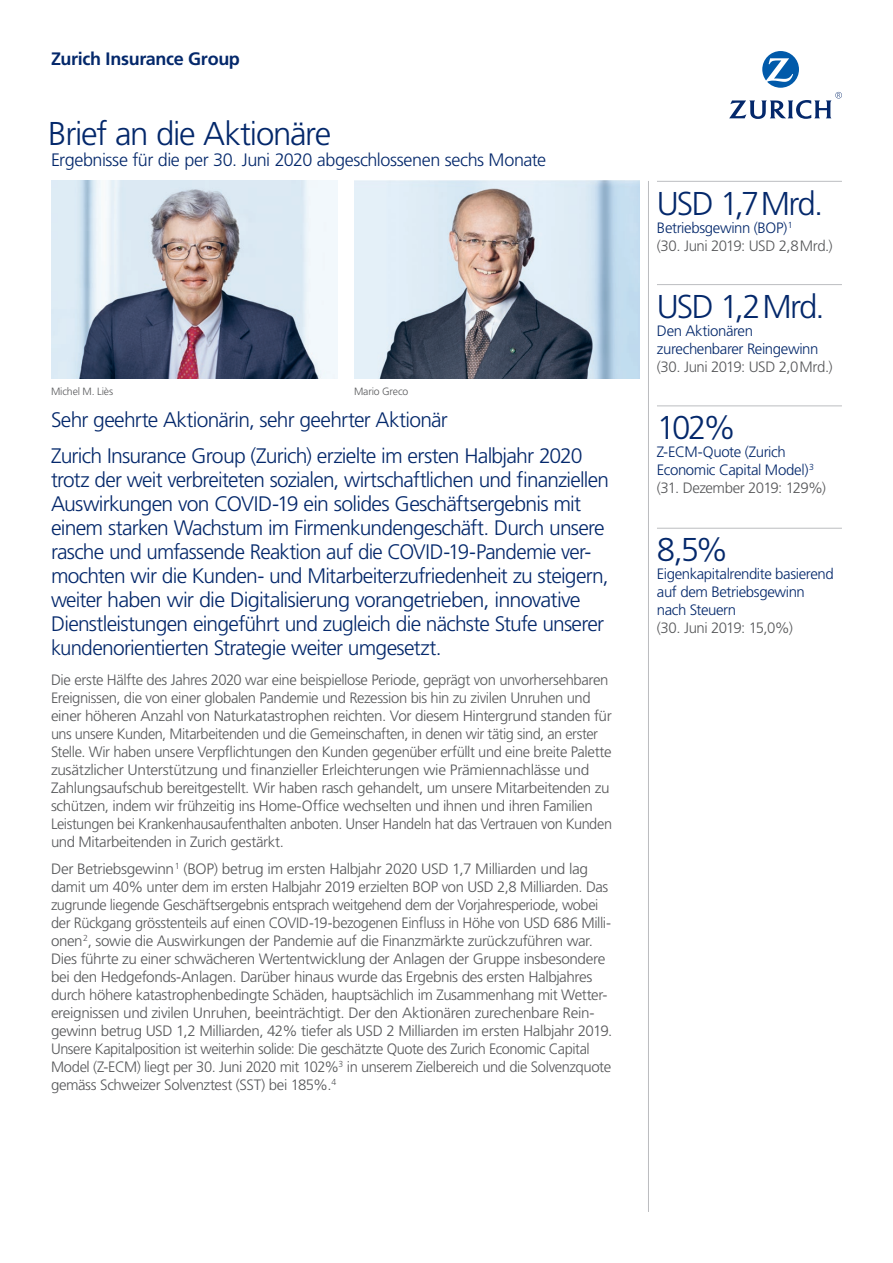
<style>
.page{position:relative;width:893px;height:1263px;background:#fff}
.page>*{position:absolute;margin:0;border:0;box-sizing:border-box;transform-origin:0 0}
.t1{font:300 33px "Frutiger LT Std";letter-spacing:-.04em;color:#04286b}
.t2{font:300 21px/24px "Frutiger LT Std";letter-spacing:-.035em;color:#04286b}
.t3{font:300 18px "Frutiger LT Std";letter-spacing:-.025em;color:#04286b}
.t4{font:700 18px "Frutiger LT Std";letter-spacing:-.02em;color:#04286b}
.t5{font:300 15px/18px "Frutiger LT Std";letter-spacing:-.025em;color:#57585a}
.t6{font:300 15px/18px "Frutiger LT Std";letter-spacing:-.025em;color:#04286b}
.t7{font:300 10.5px "Frutiger LT Std";letter-spacing:-.01em;color:#57585a}
.s1{color:#04286b}
.s2{color:#57585a}
</style>
<div class="page">
<hr style="left:648px;top:181px;width:1px;height:1031px;background:#bcbdc0">
<svg style="left:729px;top:51px;width:113px;height:68px"></svg>
<img style="left:51px;top:181px;width:286px;height:197px">
<img style="left:354px;top:181px;width:286px;height:197px">
<hr style="left:657px;top:181px;width:185px;height:1px;background:#bcbdc0">
<hr style="left:657px;top:284px;width:185px;height:1px;background:#bcbdc0">
<hr style="left:657px;top:405px;width:185px;height:1px;background:#bcbdc0">
<hr style="left:657px;top:528px;width:185px;height:1px;background:#bcbdc0">
<p class="t4" style="left:51px;top:48px;width:190px">Zurich Insurance Group</p>
<h1 class="t1" style="left:48px;top:115px;width:284px">Brief an die Aktionäre</h1>
<p class="t3" style="left:51px;top:150px;width:497px">Ergebnisse für die per 30. Juni 2020 abgeschlossenen sechs Monate</p>
<p class="t7" style="left:51px;top:385px;width:64px">Michel M. Liès</p>
<p class="t7" style="left:354px;top:385px;width:56px">Mario Greco</p>
<h2 class="t2" style="left:51px;top:402px;width:533px;line-height:36px">Sehr geehrte Aktionärin, sehr geehrter Aktionär<br>Zurich Insurance Group (Zurich) erzielte im ersten Halbjahr 2020</h2>
<p class="t2" style="left:51px;top:468px;width:560px">trotz der weit verbreiteten sozialen, wirtschaftlichen und finanziellen Auswirkungen von COVID-19 ein solides Geschäftsergebnis mit einem starken Wachstum im Firmenkundengeschäft. Durch unsere rasche und umfassende Reaktion auf die COVID-19-Pandemie ver&shy;mochten wir die Kunden- und Mitarbeiterzufriedenheit zu steigern, weiter haben wir die Digitalisierung vorangetrieben, innovative Dienstleistungen eingeführt und zugleich die nächste Stufe unserer kundenorientierten Strategie weiter umgesetzt.</p>
<p class="t5" style="left:51px;top:671px;width:563px">Die erste Hälfte des Jahres 2020 war eine beispiellose Periode, geprägt von unvorhersehbaren Ereignissen, die von einer globalen Pandemie und Rezession bis hin zu zivilen Unruhen und einer höheren Anzahl von Naturkatastrophen reichten. Vor diesem Hintergrund standen für uns unsere Kunden, Mitarbeitenden und die Gemeinschaften, in denen wir tätig sind, an erster Stelle. Wir haben unsere Verpflichtungen den Kunden gegenüber erfüllt und eine breite Palette zusätzlicher Unterstützung und finanzieller Erleichterungen wie Prämiennachlässe und Zahlungsaufschub bereitgestellt. Wir haben rasch gehandelt, um unsere Mitarbeitenden zu schützen, indem wir frühzeitig ins Home-Office wechselten und ihnen und ihren Familien Leistungen bei Krankenhausaufenthalten anboten. Unser Handeln hat das Vertrauen von Kunden und Mitarbeitenden in Zurich gestärkt.</p>
<p class="t5" style="left:51px;top:859px;width:563px">Der Betriebsgewinn<sup>1</sup> (BOP) betrug im ersten Halbjahr 2020 USD 1,7 Milliarden und lag damit um 40% unter dem im ersten Halbjahr 2019 erzielten BOP von USD 2,8 Milliarden. Das zugrunde liegende Geschäftsergebnis entsprach weitgehend dem der Vorjahresperiode, wobei der Rückgang grösstenteils auf einen COVID-19-bezogenen Einfluss in Höhe von USD 686 Milli&shy;onen<sup>2</sup>, sowie die Auswirkungen der Pandemie auf die Finanzmärkte zurückzuführen war.<br>Dies führte zu einer schwächeren Wertentwicklung der Anlagen der Gruppe insbesondere bei den Hedgefonds-Anlagen. Darüber hinaus wurde das Ergebnis des ersten Halbjahres durch höhere katastrophenbedingte Schäden, hauptsächlich im Zusammenhang mit Wetter&shy;ereignissen und zivilen Unruhen, beeinträchtigt. Der den Aktionären zurechenbare Rein&shy;gewinn betrug USD 1,2 Milliarden, 42% tiefer als USD 2 Milliarden im ersten Halbjahr 2019.<br>Unsere Kapitalposition ist weiterhin solide: Die geschätzte Quote des Zurich Economic Capital Model (Z-ECM) liegt per 30. Juni 2020 mit 102%<sup>3</sup> in unserem Zielbereich und die Solvenzquote gemäss Schweizer Solvenztest (SST) bei 185%.<sup>4</sup></p>
<h1 class="t1" style="left:657px;top:184px;width:168px">USD 1,7Mrd.</h1>
<p class="t5" style="left:657px;top:219px;width:177px"><span class="s1">Betriebsgewinn (BOP)</span><sup>1<br></sup>(30. Juni 2019: USD 2,8Mrd.)</p>
<h1 class="t1" style="left:657px;top:288px;width:169px">USD 1,2Mrd.</h1>
<p class="t6" style="left:657px;top:322px;width:163px">Den Aktionären zurechenbarer Reingewinn</p>
<p class="t5" style="left:657px;top:358px;width:177px">(30. Juni 2019: USD 2,0Mrd.)</p>
<h1 class="t1" style="left:657px;top:409px;width:81px">102%</h1>
<p class="t6" style="left:657px;top:443px;width:171px">Z-ECM-Quote (Zurich<br>Economic Capital Model)<sup>3 </sup><span class="s2">(31. Dezember 2019: 129%)</span></p>
<h1 class="t1" style="left:657px;top:531px;width:73px">8,5%</h1>
<p class="t6" style="left:657px;top:565px;width:178px">Eigenkapitalrendite basierend auf dem Betriebsgewinn nach Steuern</p>
<p class="t5" style="left:657px;top:619px;width:137px">(30. Juni 2019: 15,0%)</p>
</div>
